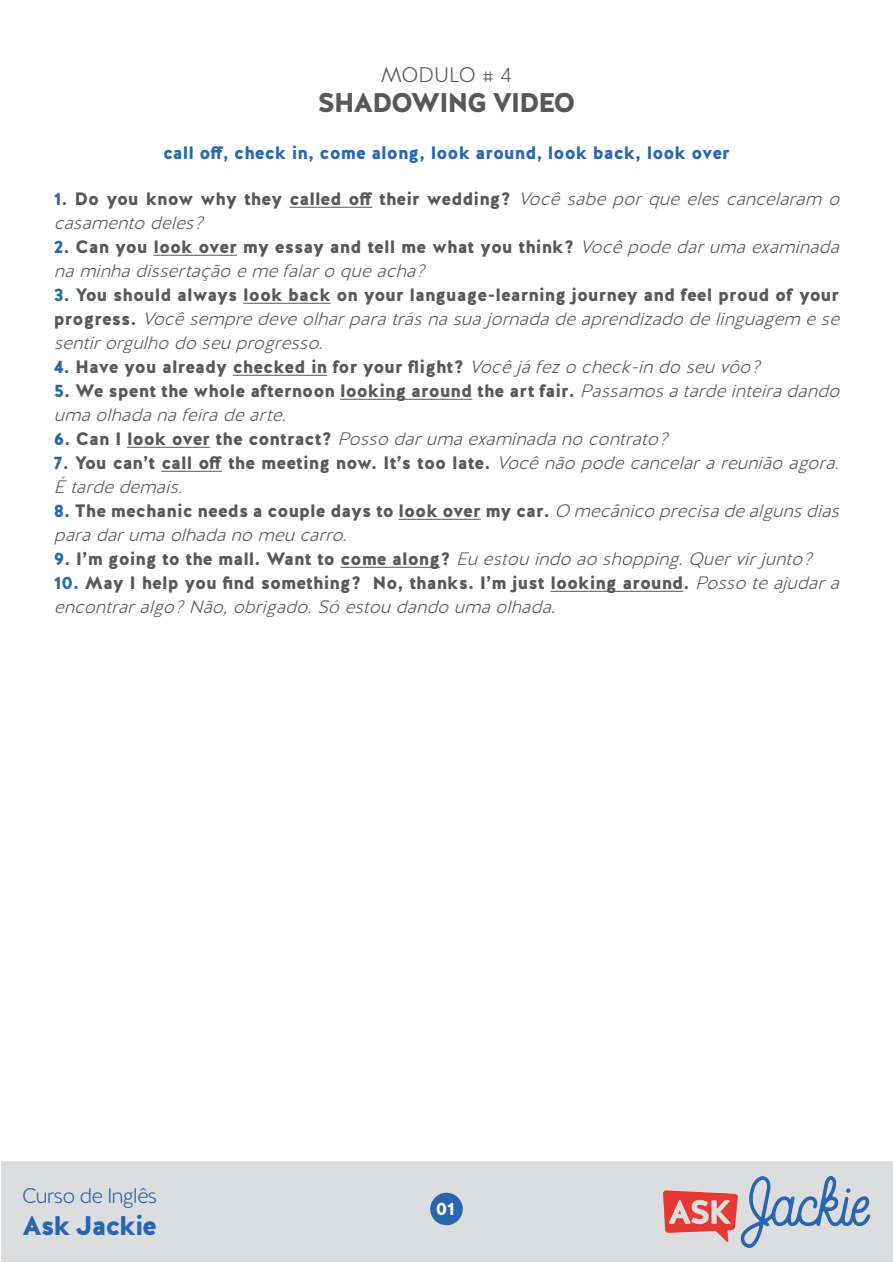
<style>
.page{position:relative;width:893px;height:1263px;background:#fff}
.page>*{position:absolute;margin:0;border:0;box-sizing:border-box;transform-origin:0 0}
.t1{font:900 27px "Halis R";letter-spacing:-.05em;color:#57585a}
.t2{font:900 27px "Halis R";letter-spacing:-.05em;color:#2867b0}
.t3{font:300 21px "Halis R";letter-spacing:-.05em;color:#2867b0}
.t4{font:300 21px "Halis R";color:#57585a}
.t5{font:italic 300 18px/24px "Halis R";color:#57585a}
.t6{font:900 18px "Halis R";color:#57585a}
.t7{font:900 18px "Halis R";color:#2867b0}
.t8{font:900 18px "Halis R";color:#fff}
.s1{font-weight:900;font-style:normal;color:#2867b0}
.s2{font-weight:900;font-style:normal}
.s3{color:#2867b0}
.s4{font-weight:300;font-style:italic}
</style>
<div class="page">
<div style="left:1px;top:1162px;width:891px;height:100px;background:#dcdddf"></div>
<img style="left:663px;top:1176px;width:208px;height:71px">
<div style="left:430px;top:1193px;width:33px;height:32px;background:#2867b0;border-radius:50%"></div>
<hr style="left:289px;top:207px;width:83px;height:1px;background:#57585a">
<hr style="left:153px;top:255px;width:84px;height:1px;background:#57585a">
<hr style="left:243px;top:303px;width:88px;height:1px;background:#57585a">
<hr style="left:233px;top:375px;width:94px;height:1px;background:#57585a">
<hr style="left:340px;top:399px;width:132px;height:1px;background:#57585a">
<hr style="left:127px;top:447px;width:83px;height:1px;background:#57585a">
<hr style="left:161px;top:471px;width:61px;height:1px;background:#57585a">
<hr style="left:399px;top:519px;width:82px;height:1px;background:#57585a">
<hr style="left:340px;top:567px;width:100px;height:1px;background:#57585a">
<hr style="left:550px;top:591px;width:133px;height:1px;background:#57585a">
<p class="t4" style="left:381px;top:62px;width:132px">MODULO # 4</p>
<h1 class="t1" style="left:317px;top:85px;width:259px">SHADOWING VIDEO</h1>
<p class="t7" style="left:163px;top:141px;width:568px">call off, check in, come along, look around, look back, look over</p>
<p class="t5" style="left:54px;top:187px;width:793px"><span class="s1">1.</span> <span class="s2">Do you know why they called off their wedding?</span> Vocêsabeporqueelescancelaram o casamentodeles?</p>
<p class="t5" style="left:54px;top:235px;width:793px"><span class="s1">2.</span> <span class="s2">Can you look over my essay and tell me what you think?</span> Vocêpodedarumaexaminada naminhadissertaçãoemefalaroqueacha?</p>
<p class="t5" style="left:54px;top:283px;width:793px"><span class="s1">3.</span> <span class="s2">You should always look back on your language-learning journey and feel proud of your p r o g r e s s .</span> Vocêsempredeveolharparatrásnasuajornadadeaprendizadodelinguagem ese sentirorgulhodoseuprogresso.</p>
<p class="t6" style="left:54px;top:355px;width:714px"><span class="s3">4.</span> Have you already checked in for your flight? <span class="s4">Vocêjáfezocheck-indoseuvôo?</span></p>
<p class="t5" style="left:54px;top:379px;width:793px"><span class="s1">5.</span> <span class="s2">We spent the whole afternoon looking around the art fair.</span> Passamosatardeinteiradando umaolhadanafeiradearte.</p>
<p class="t5" style="left:54px;top:427px;width:622px"><span class="s1">6 .</span> <span class="s2">C a n I l o o k o v e r t h e c o n t r a c t ?</span> Possodarumaexaminadanocontrato?</p>
<p class="t5" style="left:54px;top:451px;width:793px"><span class="s1">7.</span> <span class="s2">You can’t call off the meeting now. It’s too late.</span> Vocênãopodecancelarareuniãoagora.<br>Étardedemais.</p>
<p class="t5" style="left:54px;top:499px;width:793px"><span class="s1">8.</span> <span class="s2">The mechanic needs a couple days to look over my car.</span> O mecânicoprecisadealgunsdias paradarumaolhadanomeucarro.</p>
<p class="t5" style="left:54px;top:547px;width:766px"><span class="s1">9.</span> <span class="s2">I’m going to the mall. Want to come along?</span> Euestouindoaoshopping.Quervirjunto?</p>
<p class="t5" style="left:54px;top:571px;width:793px"><span class="s1">10.</span> <span class="s2">May I help you find something? No, thanks. I’m just looking around.</span> Possoteajudara encontraralgo?Não,obrigado.Sóestoudandoumaolhada.</p>
<p class="t3" style="left:22px;top:1182px;width:137px">Curso de Inglês</p>
<h1 class="t2" style="left:22px;top:1208px;width:137px">Ask Jackie</h1>
<p class="t8" style="left:436px;top:1197px;width:21px">01</p>
</div>
